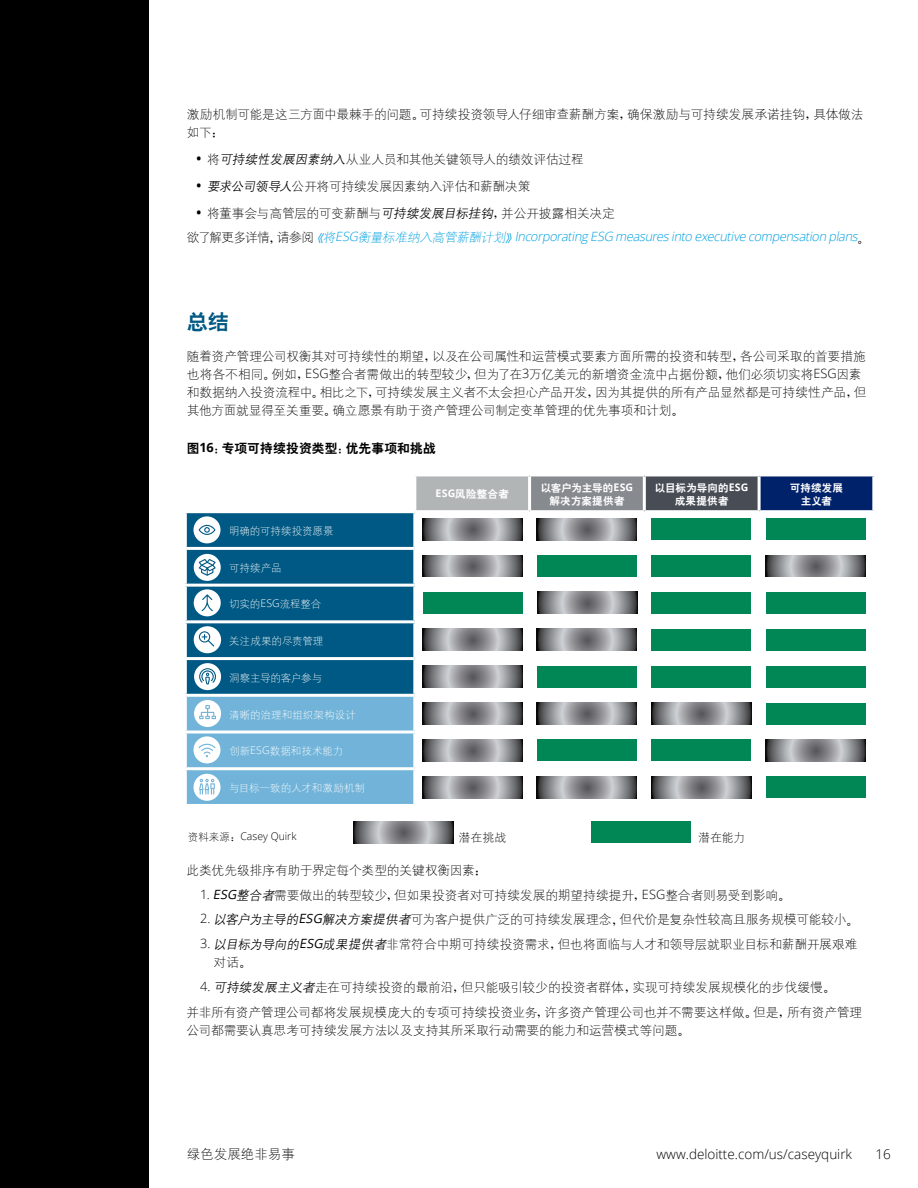
<style>
.page{position:relative;width:918px;height:1188px;background:#fff}
.page>*{position:absolute;margin:0;border:0;box-sizing:border-box;transform-origin:0 0}
.t1{font:21px "H Yb 2 gj";color:#005984}
.t2{font:300 13.5px "Open Sans";color:#000}
.t3{font:13.5px "H Yg 1 gj";color:#000}
.t4{font:12.75px/18px "H Yg 1 gj";letter-spacing:-.015em;color:#000}
.t5{font:italic 300 12.75px "Open Sans";color:#00a0df}
.t6{font:12.75px "H Yb 2 gj";letter-spacing:.015em;color:#000}
.t7{font:12px "H Yg 1 gj";letter-spacing:-.01em;color:#000}
.t8{font:10.5px "H Yg 1 gj";color:#fff}
.t9{font:10.5px/13.5px "H Yb 2 gj";letter-spacing:.02em;color:#fff;text-align:center}
.t10{font:300 10.5px "Open Sans";color:#000}
.s1{font-family:"H Ya 6 gj"}
.s2{font-family:"Open Sans";font-weight:700}
.s3{font-family:"H Yg 2 gj";font-style:italic}
.s4{font-family:"H Yg 1 gj";font-weight:400;font-style:normal;color:#000}
.s5{font-family:"H Ya 6 gj";font-weight:400;font-style:normal;color:#000}
.s6{font-family:"H Ya 6 gj";font-weight:400}
.s7{font-family:"H Yg 1 gj";font-weight:400}
.s8{font-family:"Open Sans";font-weight:300}
.s9{font-family:"Open Sans";font-style:italic}
</style>
<div class="page">
<div style="left:0;top:0;width:148px;height:1188px;background:#000"></div>
<div style="left:415px;top:475px;width:115px;height:37px;background:#b2b5b6"></div>
<div style="left:530px;top:475px;width:114px;height:37px;background:#878a8f"></div>
<div style="left:644px;top:475px;width:115px;height:37px;background:#474c55"></div>
<div style="left:759px;top:475px;width:115px;height:37px;background:#00226a"></div>
<hr style="left:413px;top:473px;width:117px;height:3px;background:#fff">
<hr style="left:413px;top:476px;width:3px;height:34px;background:#fff">
<hr style="left:530px;top:473px;width:114px;height:3px;background:#fff">
<hr style="left:528px;top:476px;width:3px;height:34px;background:#fff">
<hr style="left:644px;top:473px;width:115px;height:3px;background:#fff">
<hr style="left:643px;top:476px;width:3px;height:34px;background:#fff">
<hr style="left:759px;top:473px;width:116px;height:3px;background:#fff">
<hr style="left:758px;top:476px;width:3px;height:34px;background:#fff">
<hr style="left:872px;top:476px;width:3px;height:34px;background:#fff">
<hr style="left:415px;top:510px;width:115px;height:3px;background:#fff">
<hr style="left:530px;top:510px;width:114px;height:3px;background:#fff">
<hr style="left:644px;top:510px;width:115px;height:3px;background:#fff">
<hr style="left:759px;top:510px;width:116px;height:3px;background:#fff">
<svg style="left:423px;top:518px;width:99px;height:22px;background:#8a8b8f"></svg>
<svg style="left:423px;top:555px;width:99px;height:22px;background:#8a8b8f"></svg>
<svg style="left:423px;top:629px;width:99px;height:22px;background:#8a8b8f"></svg>
<svg style="left:423px;top:666px;width:99px;height:22px;background:#8a8b8f"></svg>
<svg style="left:423px;top:703px;width:99px;height:21px;background:#8a8b8e"></svg>
<svg style="left:423px;top:739px;width:99px;height:22px;background:#8a8b8f"></svg>
<svg style="left:423px;top:776px;width:99px;height:22px;background:#8a8b8f"></svg>
<svg style="left:353px;top:821px;width:100px;height:22px;background:#898a8d"></svg>
<svg style="left:537px;top:518px;width:100px;height:22px;background:#898a8d"></svg>
<div style="left:537px;top:555px;width:100px;height:22px;background:#008755"></div>
<div style="left:423px;top:592px;width:100px;height:22px;background:#008755"></div>
<div style="left:537px;top:666px;width:100px;height:22px;background:#008755"></div>
<div style="left:537px;top:739px;width:100px;height:22px;background:#008755"></div>
<div style="left:651px;top:739px;width:100px;height:22px;background:#008755"></div>
<div style="left:651px;top:666px;width:100px;height:22px;background:#008755"></div>
<div style="left:651px;top:629px;width:100px;height:22px;background:#008755"></div>
<div style="left:651px;top:592px;width:100px;height:22px;background:#008755"></div>
<div style="left:651px;top:555px;width:100px;height:22px;background:#008755"></div>
<div style="left:651px;top:518px;width:100px;height:22px;background:#008755"></div>
<div style="left:766px;top:518px;width:100px;height:22px;background:#008755"></div>
<div style="left:766px;top:592px;width:100px;height:22px;background:#008755"></div>
<div style="left:766px;top:629px;width:100px;height:22px;background:#008755"></div>
<div style="left:766px;top:666px;width:100px;height:22px;background:#008755"></div>
<div style="left:766px;top:703px;width:100px;height:21px;background:#008755"></div>
<div style="left:766px;top:776px;width:100px;height:22px;background:#008755"></div>
<div style="left:591px;top:821px;width:100px;height:22px;background:#008755"></div>
<svg style="left:537px;top:592px;width:100px;height:22px;background:#898a8d"></svg>
<svg style="left:537px;top:629px;width:100px;height:22px;background:#898a8d"></svg>
<svg style="left:537px;top:703px;width:100px;height:21px;background:#898a8d"></svg>
<svg style="left:537px;top:776px;width:100px;height:22px;background:#898a8d"></svg>
<svg style="left:651px;top:776px;width:100px;height:22px;background:#898a8d"></svg>
<svg style="left:651px;top:703px;width:100px;height:21px;background:#89898d"></svg>
<svg style="left:766px;top:555px;width:100px;height:22px;background:#898a8d"></svg>
<svg style="left:766px;top:739px;width:100px;height:22px;background:#898a8d"></svg>
<svg style="left:185px;top:512px;width:230px;height:293px;background:#4a8eb1"></svg>
<p class="t4" style="left:187px;top:105px;width:678px">激励机制可能是这三方面中最棘手的问题<span class="s1">。</span>可持续投资领导人仔细审查薪酬方案<span class="s1">，</span>确保激励与可持续发展承诺挂钩<span class="s1">，</span>具体做法如下<span class="s1">：</span></p>
<p class="t4" style="left:196px;top:150px;width:389px"><span class="s2">•</span> 将<span class="s3">可持续性发展因素纳入</span>从业人员和其他关键领导人的绩效评估过程</p>
<p class="t4" style="left:196px;top:177px;width:336px"><span class="s2">•</span> <span class="s3">要求公司领导人</span>公开将可持续发展因素纳入评估和薪酬决策</p>
<p class="t4" style="left:196px;top:204px;width:420px"><span class="s2">•</span> 将董事会与高管层的可变薪酬与<span class="s3">可持续发展目标挂钩</span><span class="s1">，</span>并公开披露相关决定</p>
<p class="t5" style="left:187px;top:228px;width:684px"><span class="s4">欲了解更多详情</span><span class="s5">，</span><span class="s4">请参阅</span><span class="s6">《</span><span class="s7">将</span>ESG<span class="s7">衡量标准纳入高管薪酬计划</span><span class="s6">》</span>IncorporatingESG measuresinto executive compensation plans<span class="s5">。</span></p>
<h1 class="t1" style="left:187px;top:312px;width:44px">总结</h1>
<p class="t4" style="left:187px;top:347px;width:681px">随着资产管理公司权衡其对可持续性的期望<span class="s1">，</span>以及在公司属性和运营模式要素方面所需的投资和转型<span class="s1">，</span>各公司采取的首要措施也将各不相同<span class="s1">。</span>例如<span class="s1">，</span><span class="s8">ESG</span>整合者需做出的转型较少<span class="s1">，</span>但为了在<span class="s8">3</span>万亿美元的新增资金流中占据份额<span class="s1">，</span>他们必须切实将<span class="s8">ESG</span>因素和数据纳入投资流程中<span class="s1">。</span>相比之下<span class="s1">，</span>可持续发展主义者不太会担心产品开发<span class="s1">，</span>因为其提供的所有产品显然都是可持续性产品<span class="s1">，</span>但其他方面就显得至关重要<span class="s1">。</span>确立愿景有助于资产管理公司制定变革管理的优先事项和计划<span class="s1">。</span></p>
<p class="t6" style="left:187px;top:442px;width:251px">图<span class="s2">16</span><span class="s1">：</span>专项可持续投资类型<span class="s1">：</span>优先事项和挑战</p>
<p class="t9" style="left:436px;top:487px;width:75px"><span class="s2">ESG</span>风险整合者</p>
<p class="t9" style="left:541px;top:481px;width:94px">以客户为主导的<span class="s2">ESG</span>解决方案提供者</p>
<p class="t9" style="left:655px;top:481px;width:95px">以目标为导向的<span class="s2">ESG</span>成果提供者</p>
<p class="t9" style="left:790px;top:481px;width:55px">可持续发展主义者</p>
<p class="t8" style="left:229px;top:526px;width:106px">明确的可持续投资愿景</p>
<p class="t8" style="left:229px;top:562px;width:54px">可持续产品</p>
<p class="t8" style="left:229px;top:599px;width:94px">切实的<span class="s8">ESG</span>流程整合</p>
<p class="t8" style="left:229px;top:636px;width:96px">关注成果的尽责管理</p>
<p class="t8" style="left:229px;top:673px;width:95px">洞察主导的客户参与</p>
<p class="t8" style="left:229px;top:709px;width:128px">清晰的治理和组织架构设计</p>
<p class="t8" style="left:229px;top:746px;width:116px">创新<span class="s8">ESG</span>数据和技术能力</p>
<p class="t8" style="left:229px;top:783px;width:137px">与目标一致的人才和激励机制</p>
<p class="t10" style="left:188px;top:829px;width:110px"><span class="s7">资料来源</span><span class="s6">：</span>Casey Quirk</p>
<p class="t7" style="left:459px;top:832px;width:49px">潜在挑战</p>
<p class="t7" style="left:698px;top:832px;width:49px">潜在能力</p>
<p class="t4" style="left:187px;top:861px;width:302px">此类优先级排序有助于界定每个类型的关键权衡因素<span class="s1">：</span></p>
<p class="t4" style="left:200px;top:886px;width:592px"><span class="s8">1.</span> <span class="s9">ESG</span><span class="s3">整合者</span>需要做出的转型较少<span class="s1">，</span>但如果投资者对可持续发展的期望持续提升<span class="s1">，</span><span class="s8">ESG</span>整合者则易受到影响<span class="s1">。</span></p>
<p class="t4" style="left:200px;top:911px;width:660px"><span class="s8">2.</span> <span class="s3">以客户为主导的</span><span class="s9">ESG</span><span class="s3">解决方案提供者</span>可为客户提供广泛的可持续发展理念<span class="s1">，</span>但代价是复杂性较高且服务规模可能较小<span class="s1">。</span></p>
<p class="t4" style="left:214px;top:935px;width:646px;text-indent:-14px"><span class="s8">3.</span> <span class="s3">以目标为导向的</span><span class="s9">ESG</span><span class="s3">成果提供者</span>非常符合中期可持续投资需求<span class="s1">，</span>但也将面临与人才和领导层就职业目标和薪酬开展艰难对话<span class="s1">。</span></p>
<p class="t4" style="left:187px;top:975px;width:677px;line-height:24.8px;text-indent:14px"><span class="s8">4.</span> <span class="s3">可持续发展主义者</span>走在可持续投资的最前沿<span class="s1">，</span>但只能吸引较少的投资者群体<span class="s1">，</span>实现可持续发展规模化的步伐缓慢<span class="s1">。<br></span>并非所有资产管理公司都将发展规模庞大的专项可持续投资业务<span class="s1">，</span>许多资产管理公司也并不需要这样做<span class="s1">。</span>但是<span class="s1">，</span>所有资产管理</p>
<p class="t4" style="left:187px;top:1021px;width:505px">公司都需要认真思考可持续发展方法以及支持其所采取行动需要的能力和运营模式等问题<span class="s1">。</span></p>
<p class="t3" style="left:187px;top:1147px;width:109px">绿色发展绝非易事</p>
<p class="t2" style="left:657px;top:1145px;width:197px">www.deloitte.com/us/caseyquirk</p>
<p class="t2" style="left:876px;top:1145px;width:17px">16</p>
</div>
